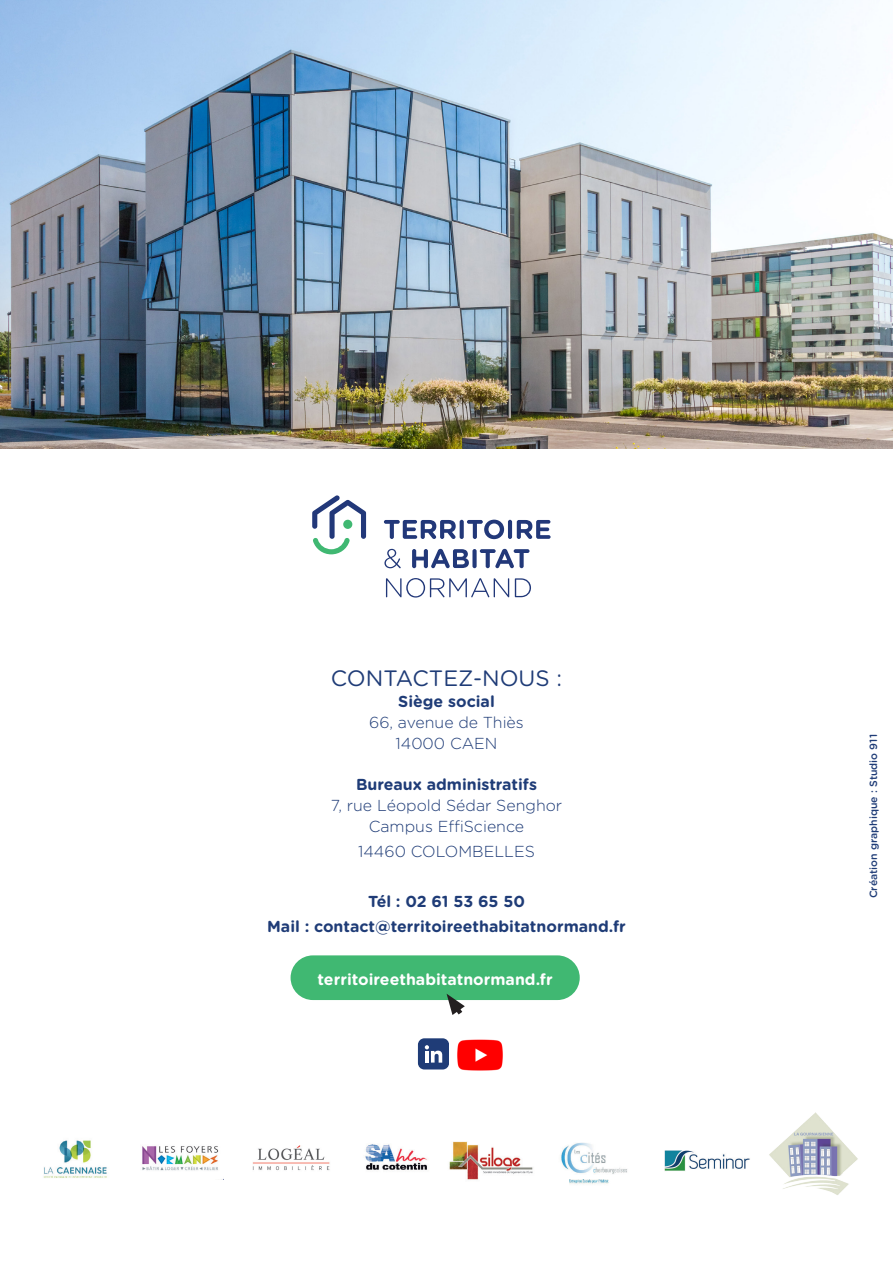
<style>
.page{position:relative;width:893px;height:1263px;background:#fff}
.page>*{position:absolute;margin:0;border:0;box-sizing:border-box;transform-origin:0 0}
.t1{font:22.2px "Gotham Rounded";color:#1f3c77}
.t2{font:700 15.9px "Gotham Rounded";color:#1f3c77}
.t3{font:300 15.9px "Gotham Rounded";color:#1f3c77}
.t4{font:700 15.9px "Gotham Rounded";color:#fff}
.t5{font:500 10.5px "Gotham Rounded";color:#1f3c77}
</style>
<div class="page">
<img style="left:0;top:0;width:893px;height:449px">
<div style="left:291px;top:955px;width:289px;height:45px;background:#40b872;border-radius:22px"></div>
<svg style="left:384px;top:520px;width:72px;height:19px"></svg>
<svg style="left:460px;top:520px;width:4px;height:19px"></svg>
<svg style="left:467px;top:520px;width:37px;height:19px"></svg>
<hr style="left:508px;top:520px;width:4px;height:19px;background:#223879;border-radius:2px">
<svg style="left:517px;top:520px;width:34px;height:19px"></svg>
<svg style="left:384px;top:549px;width:17px;height:19px"></svg>
<svg style="left:412px;top:549px;width:57px;height:19px"></svg>
<div style="left:472px;top:549px;width:5px;height:19px;background:#223879;border-radius:2px"></div>
<svg style="left:480px;top:549px;width:49px;height:19px"></svg>
<svg style="left:386px;top:578px;width:123px;height:19px"></svg>
<svg style="left:515px;top:578px;width:16px;height:19px"></svg>
<svg style="left:312px;top:495px;width:54px;height:59px"></svg>
<svg style="left:447px;top:994px;width:18px;height:21px"></svg>
<div style="left:418px;top:1038px;width:31px;height:31px;background:#1f3c77;border-radius:6px"></div>
<svg style="left:425px;top:1045px;width:17px;height:18px"></svg>
<img style="left:252px;top:1145px;width:78px;height:26px">
<img style="left:664px;top:1150px;width:86px;height:21px">
<img style="left:449px;top:1141px;width:84px;height:39px">
<img style="left:43px;top:1140px;width:64px;height:38px">
<img style="left:561px;top:1142px;width:66px;height:42px">
<img style="left:365px;top:1144px;width:62px;height:26px">
<img style="left:142px;top:1146px;width:82px;height:34px">
<img style="left:769px;top:1112px;width:89px;height:83px">
<img style="left:457px;top:1039px;width:46px;height:32px">
<p class="t1" style="left:331px;top:663px;width:233px">CONTACTEZ-NOUS :</p>
<p class="t2" style="left:398px;top:690px;width:98px">Siège social</p>
<p class="t3" style="left:369px;top:712px;width:156px">66, avenue de Thiès</p>
<p class="t3" style="left:395px;top:732px;width:104px">14000 CAEN</p>
<p class="t2" style="left:356px;top:773px;width:182px">Bureaux administratifs</p>
<p class="t3" style="left:331px;top:795px;width:233px">7, rue Léopold Sédar Senghor</p>
<p class="t3" style="left:369px;top:816px;width:157px">Campus EffiScience</p>
<p class="t3" style="left:358px;top:841px;width:178px">14460 COLOMBELLES</p>
<p class="t2" style="left:368px;top:890px;width:158px">Tél : 02 61 53 65 50</p>
<p class="t2" style="left:267px;top:915px;width:360px">Mail : contact@territoireethabitatnormand.fr</p>
<p class="t4" style="left:318px;top:968px;width:237px">territoireethabitatnormand.fr</p>
<p class="t5" style="left:866px;top:898px;width:165px;rotate:-90deg">Création graphique : Studio 911</p>
</div>
